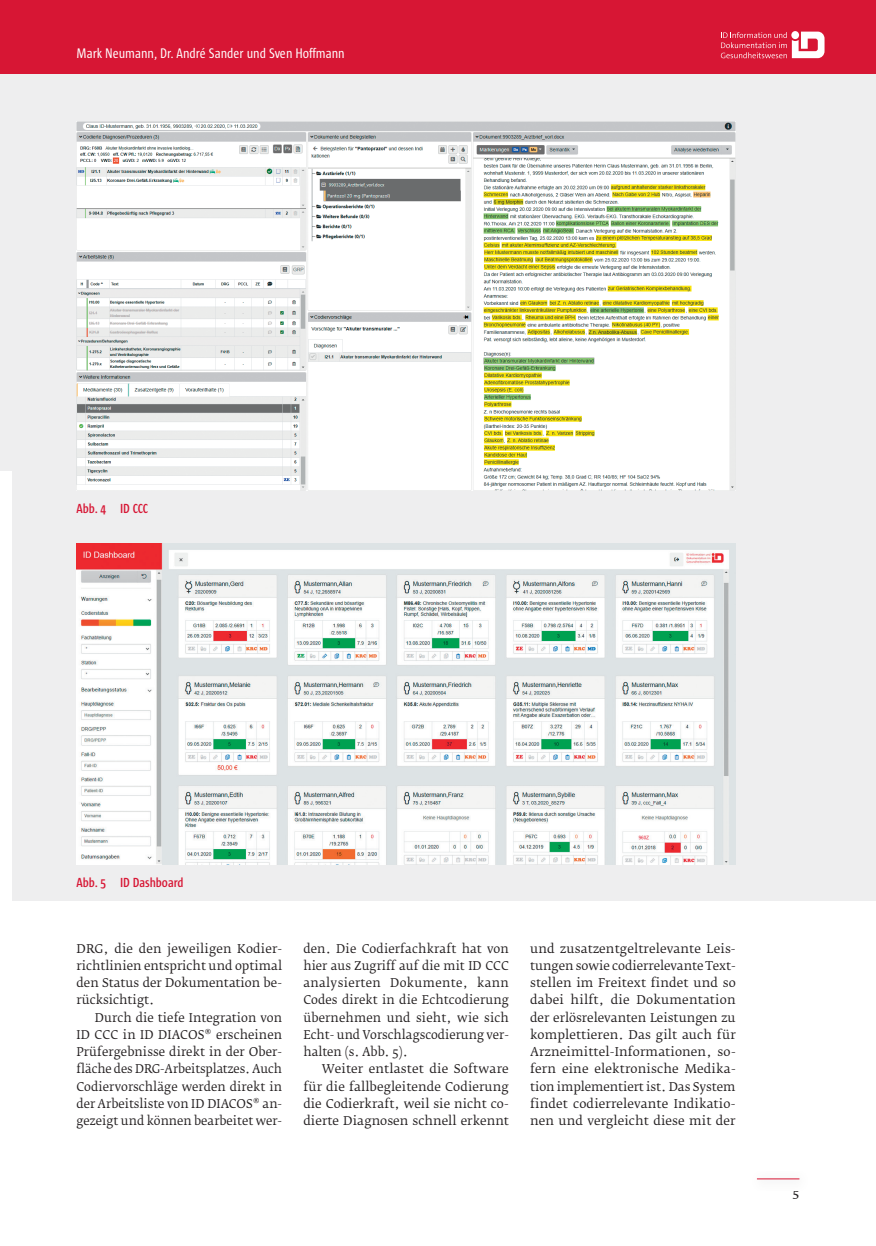
<style>
.page{position:relative;width:876px;height:1246px;background:#fff}
.page>*{position:absolute;margin:0;border:0;box-sizing:border-box;transform-origin:0 0}
.t1{font:14.25px "Sun Cd";color:#fff}
.t2{font:600 13.5px "Sun Cd";color:#d71634}
.t3{font:13.5px "Fedra Serif B Pro";color:#231f20}
.t4{font:12px/17.2px "Fedra Serif B Pro";color:#231f20;text-align:justify}
</style>
<div class="page">
<div style="left:0;top:0;width:13px;height:74px;background:#d71634"></div>
<div style="left:13px;top:0;width:863px;height:74px;background:#d71634"></div>
<svg style="left:721px;top:32px;width:103px;height:26px"></svg>
<div style="left:0;top:74px;width:13px;height:397px;background:#eeeeef"></div>
<div style="left:13px;top:74px;width:863px;height:827px;background:#eeeeef"></div>
<img style="left:77px;top:121px;width:659px;height:370px">
<img style="left:77px;top:543px;width:659px;height:322px">
<img style="left:756px;top:1178px;width:44px;height:2px">
<hr style="left:757px;top:1178px;width:42px;height:1px;background:#d71634">
<p class="t1" style="left:77px;top:46px;width:270px">Mark Neumann, Dr. André Sander und Sven Hoffmann</p>
<p class="t2" style="left:77px;top:501px;width:73px">Abb. 4 ID CCC</p>
<p class="t2" style="left:77px;top:875px;width:109px">Abb. 5 ID Dashboard</p>
<p class="t4" style="left:77px;top:940px;width:207px">DRG, die den jeweiligen Kodier&shy;richtlinien entspricht und optimal den Status der Dokumentation be&shy;rücksichtigt.</p>
<p class="t4" style="left:77px;top:1009px;width:207px;text-indent:18px">Durch die tiefe Integration von ID CCC in ID DIACOS® erscheinen Prüfergebnisse direkt in der Ober&shy;fläche des DRG-Arbeitsplatzes. Auch Codiervorschläge werden direkt in der Arbeitsliste von ID DIACOS® an&shy;gezeigt und können bearbeitet wer-</p>
<p class="t4" style="left:303px;top:940px;width:207px">den. Die Codierfachkraft hat von hier aus Zugriff auf die mit ID CCC analysierten Dokumente, kann Codes direkt in die Echtcodierung übernehmen und sieht, wie sich Echt- und Vorschlagscodierung ver&shy;halten (s. Abb. 5).</p>
<p class="t4" style="left:303px;top:1060px;width:207px;text-indent:18px">Weiter entlastet die Software für die fallbegleitende Codierung die Codierkraft, weil sie nicht co&shy;dierte Diagnosen schnell erkennt</p>
<p class="t4" style="left:530px;top:940px;width:207px">und zusatzentgeltrelevante Leis&shy;tungen sowie codierrelevante Text&shy;stellen im Freitext findet und so dabei hilft, die Dokumentation der erlösrelevanten Leistungen zu komplettieren. Das gilt auch für Arzneimittel-Informationen, so&shy;fern eine elektronische Medika&shy;tion implementiert ist. Das System findet codierrelevante Indikatio&shy;nen und vergleicht diese mit der</p>
<p class="t3" style="left:793px;top:1186px;width:8px">5</p>
</div>
